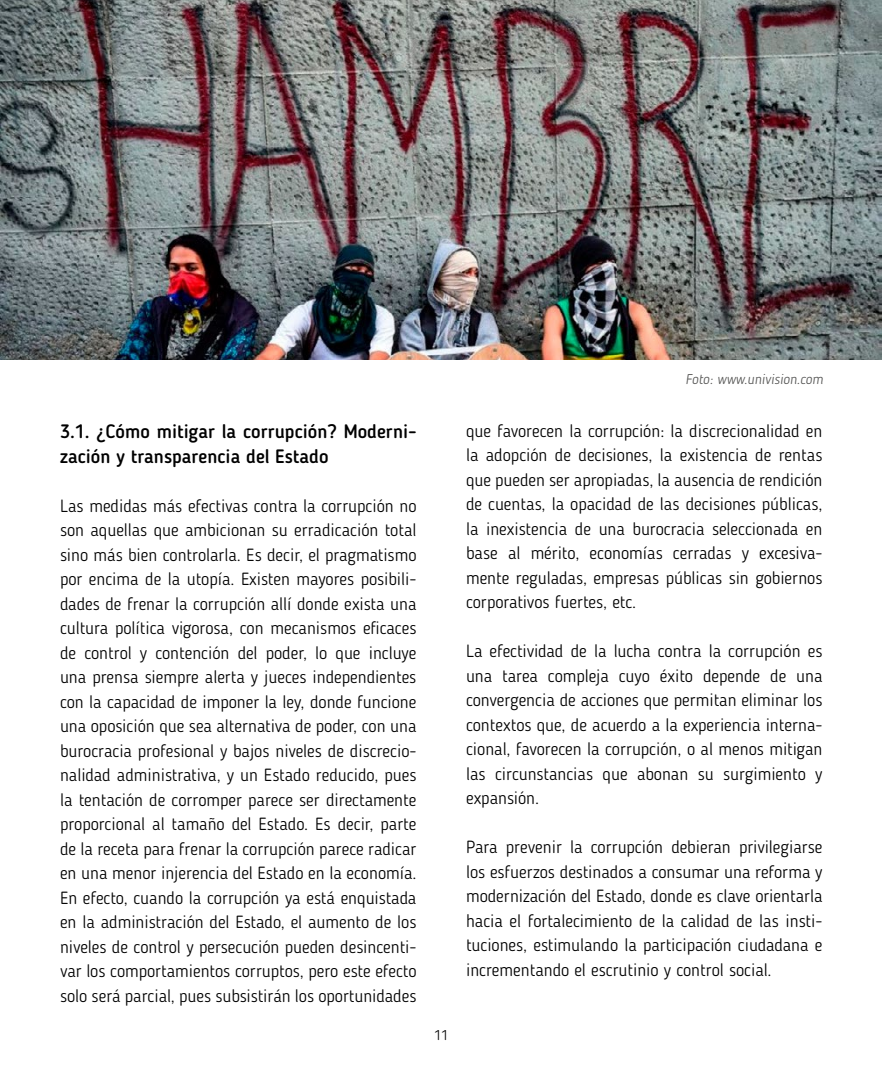
<style>
.page{position:relative;width:882px;height:1071px;background:#fff}
.page>*{position:absolute;margin:0;border:0;box-sizing:border-box;transform-origin:0 0}
.t1{font:500 19.25px/24.5px "Blogger Sans";color:#000}
.t2{font:300 17.5px/24.5px "Blogger Sans";color:#000;text-align:justify}
.t3{font:italic 300 14px "Blogger Sans";color:#575756}
.t4{font:300 14px "Blogger Sans";color:#000}
</style>
<div class="page">
<img style="left:0;top:0;width:882px;height:360px">
<p class="t1" style="left:60px;top:419px;width:358px">3.1. ¿Cómo mitigar la corrupción? Moderni&shy;zación y transparencia del Estado</p>
<p class="t2" style="left:60px;top:493px;width:358px">Las medidas más efectivas contra la corrupción no son aquellas que ambicionan su erradicación total sino más bien controlarla. Es decir, el pragmatismo por encima de la utopía. Existen mayores posibili&shy;dades de frenar la corrupción allí donde exista una cultura política vigorosa, con mecanismos eficaces de control y contención del poder, lo que incluye una prensa siempre alerta y jueces independientes con la capacidad de imponer la ley, donde funcione una oposición que sea alternativa de poder, con una burocracia profesional y bajos niveles de discrecio&shy;nalidad administrativa, y un Estado reducido, pues la tentación de corromper parece ser directamente proporcional al tamaño del Estado. Es decir, parte de la receta para frenar la corrupción parece radicar en una menor injerencia del Estado en la economía.<br>En efecto, cuando la corrupción ya está enquistada en la administración del Estado, el aumento de los niveles de control y persecución pueden desincenti&shy;var los comportamientos corruptos, pero este efecto solo será parcial, pues subsistirán los oportunidades</p>
<p class="t4" style="left:434px;top:1027px;width:15px">11</p>
<p class="t3" style="left:685px;top:371px;width:139px">Foto: www.univision.com</p>
<p class="t2" style="left:466px;top:419px;width:358px">que favorecen la corrupción: la discrecionalidad en la adopción de decisiones, la existencia de rentas que pueden ser apropiadas, la ausencia de rendición de cuentas, la opacidad de las decisiones públicas, la inexistencia de una burocracia seleccionada en base al mérito, economías cerradas y excesiva&shy;mente reguladas, empresas públicas sin gobiernos corporativos fuertes, etc.</p>
<p class="t2" style="left:466px;top:639px;width:358px">La efectividad de la lucha contra la corrupción es una tarea compleja cuyo éxito depende de una convergencia de acciones que permitan eliminar los contextos que, de acuerdo a la experiencia interna&shy;cional, favorecen la corrupción, o al menos mitigan las circunstancias que abonan su surgimiento y expansión.</p>
<p class="t2" style="left:466px;top:835px;width:358px">Para prevenir la corrupción debieran privilegiarse los esfuerzos destinados a consumar una reforma y modernización del Estado, donde es clave orientarla hacia el fortalecimiento de la calidad de las insti&shy;tuciones, estimulando la participación ciudadana e incrementando el escrutinio y control social.</p>
</div>
